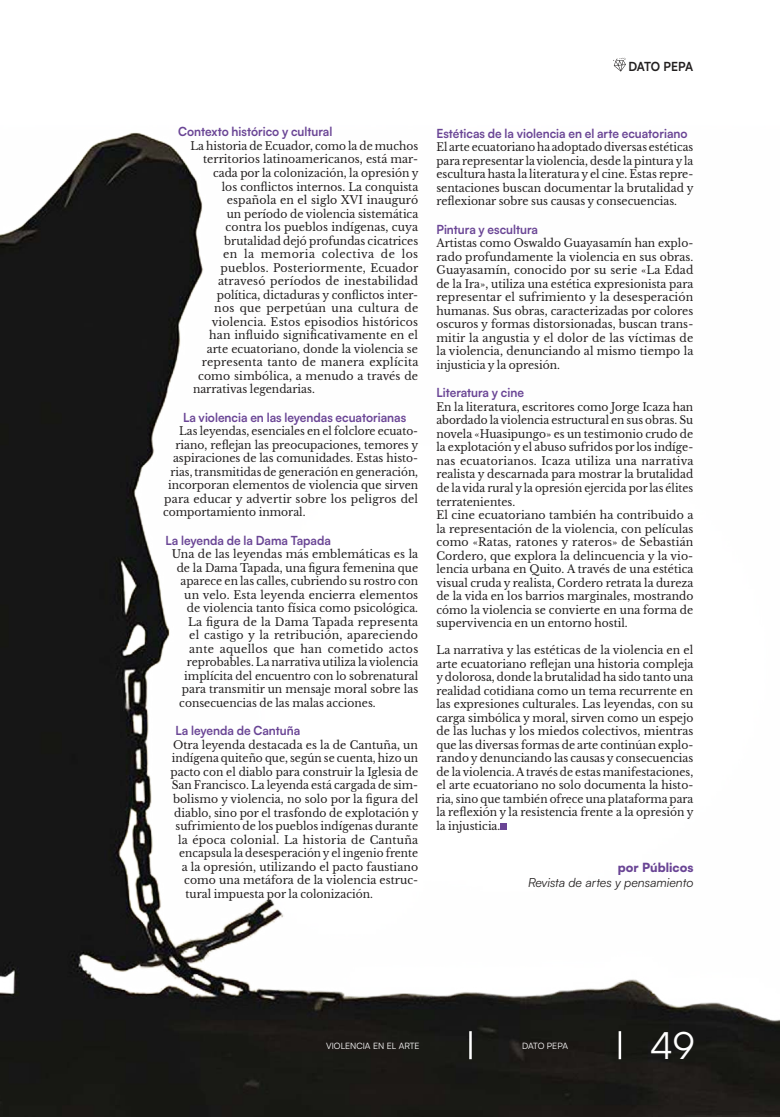
<style>
.page{position:relative;width:780px;height:1117px;background:#fff}
.page>*{position:absolute;margin:0;border:0;box-sizing:border-box;transform-origin:0 0}
.t1{font:37.5px "Satoshi";color:#fff}
.t2{font:700 12.5px "Satoshi";color:#6a4595;scale:.95 1}
.t3{font:italic 12.5px "Satoshi";color:#221f1f}
.t4{font:900 12.5px "Satoshi";color:#6a4595}
.t5{font:700 12.5px "Satoshi";letter-spacing:-.02em;color:#221f1f;scale:.95 1}
.t6{font:11.25px/13.5px "Libre Baskerville";color:#221f1f;text-align:justify;scale:.95 1}
.t7{font:11.25px/13.5px "Libre Baskerville";color:#221f1f;text-align:justify;scale:.96 1}
.t8{font:11.25px "Libre Baskerville";color:#221f1f}
.t9{font:11.25px/13.5px "Libre Baskerville";color:#221f1f;text-align:justify;scale:.93 1}
.t10{font:11.25px "Libre Baskerville";color:#221f1f;scale:.94 1}
.t11{font:11.25px "Libre Baskerville";letter-spacing:.02em;color:#221f1f}
.t12{font:11.25px "Libre Baskerville";letter-spacing:.03em;color:#221f1f}
.t13{font:11.25px "Libre Baskerville";letter-spacing:.025em;color:#221f1f}
.t14{font:11.25px "Libre Baskerville";letter-spacing:.04em;color:#221f1f}
.t15{font:8.75px "Satoshi";color:#fff}
.t16{font:8.75px "Satoshi";letter-spacing:-.025em;color:#fff}
</style>
<div class="page">
<img style="left:0;top:57px;width:779px;height:1059px">
<svg style="left:500px;top:823px;width:6px;height:6px"></svg>
<svg style="left:613px;top:58px;width:12px;height:13px"></svg>
<hr style="left:469px;top:1030px;width:2px;height:28px;background:#fff">
<hr style="left:618px;top:1030px;width:3px;height:28px;background:#fff">
<p class="t5" style="left:628px;top:59px;width:70px">DATO PEPA</p>
<p class="t2" style="left:178px;top:125px;width:164px">Contexto histórico y cultural</p>
<p class="t10" style="left:190px;top:141px;width:244px">La historia de Ecuador, como la de muchos</p>
<p class="t7" style="left:203px;top:153px;width:225px">territorios latinoamericanos, está mar-</p>
<p class="t6" style="left:213px;top:167px;width:218px">cada por la colonización, la opresión y</p>
<p class="t7" style="left:222px;top:180px;width:206px">los con昀氀ictos internos. La conquista</p>
<p class="t8" style="left:227px;top:195px;width:193px">española en el siglo XVI inauguró</p>
<p class="t6" style="left:227px;top:207px;width:203px">un período de violencia sistemática</p>
<p class="t8" style="left:225px;top:222px;width:194px">contra los pueblos indígenas, cuya</p>
<p class="t6" style="left:224px;top:234px;width:205px">brutalidad dejó profundas cicatrices</p>
<p class="t14" style="left:223px;top:249px;width:197px">en la memoria colectiva de los</p>
<p class="t11" style="left:220px;top:262px;width:199px">pueblos. Posteriormente, Ecuador</p>
<p class="t11" style="left:218px;top:276px;width:202px">atravesó períodos de inestabilidad</p>
<p class="t6" style="left:217px;top:288px;width:213px">política, dictaduras y con昀氀ictos inter-</p>
<p class="t13" style="left:214px;top:303px;width:205px">nos que perpetúan una cultura de</p>
<p class="t8" style="left:212px;top:316px;width:208px">violencia. Estos episodios históricos</p>
<p class="t8" style="left:209px;top:328px;width:210px">han in昀氀uido signi昀椀cativamente en el</p>
<p class="t7" style="left:207px;top:342px;width:221px">arte ecuatoriano, donde la violencia se</p>
<p class="t11" style="left:202px;top:357px;width:218px">representa tanto de manera explícita</p>
<p class="t8" style="left:198px;top:370px;width:222px">como simbólica, a menudo a través de</p>
<p class="t6" style="left:193px;top:383px;width:130px">narrativas legendarias.</p>
<p class="t2" style="left:183px;top:410px;width:236px">La violencia en las leyendas ecuatorianas</p>
<p class="t10" style="left:179px;top:426px;width:255px">Las leyendas, esenciales en el folclore ecuato-</p>
<p class="t6" style="left:175px;top:438px;width:257px">riano, re昀氀ejan las preocupaciones, temores y</p>
<p class="t6" style="left:173px;top:452px;width:259px">aspiraciones de las comunidades. Estas histo-</p>
<p class="t9" style="left:170px;top:465px;width:268px">rias, transmitidas de generación en generación,</p>
<p class="t6" style="left:168px;top:479px;width:265px">incorporan elementos de violencia que sirven</p>
<p class="t8" style="left:164px;top:493px;width:255px">para educar y advertir sobre los peligros del</p>
<p class="t6" style="left:163px;top:506px;width:152px">comportamiento inmoral.</p>
<p class="t2" style="left:165px;top:533px;width:176px">La leyenda de la Dama Tapada</p>
<p class="t8" style="left:172px;top:549px;width:248px">Una de las leyendas más emblemáticas es la</p>
<p class="t6" style="left:177px;top:561px;width:255px">de la Dama Tapada, una 昀椀gura femenina que</p>
<p class="t6" style="left:180px;top:575px;width:252px">aparece en las calles, cubriendo su rostro con</p>
<p class="t8" style="left:184px;top:589px;width:235px">un velo. Esta leyenda encierra elementos</p>
<p class="t7" style="left:187px;top:602px;width:242px">de violencia tanto física como psicológica.</p>
<p class="t8" style="left:188px;top:614px;width:232px">La 昀椀gura de la Dama Tapada representa</p>
<p class="t11" style="left:189px;top:630px;width:230px">el castigo y la retribución, apareciendo</p>
<p class="t12" style="left:189px;top:643px;width:230px">ante aquellos que han cometido actos</p>
<p class="t10" style="left:187px;top:657px;width:248px">reprobables. La narrativa utiliza la violencia</p>
<p class="t6" style="left:184px;top:669px;width:248px">implícita del encuentro con lo sobrenatural</p>
<p class="t7" style="left:182px;top:683px;width:248px">para transmitir un mensaje moral sobre las</p>
<p class="t6" style="left:179px;top:696px;width:208px">consecuencias de las malas acciones.</p>
<p class="t2" style="left:175px;top:723px;width:133px">La leyenda de Cantuña</p>
<p class="t7" style="left:173px;top:738px;width:257px">Otra leyenda destacada es la de Cantuña, un</p>
<p class="t10" style="left:172px;top:753px;width:263px">indígena quiteño que, según se cuenta, hizo un</p>
<p class="t6" style="left:170px;top:765px;width:262px">pacto con el diablo para construir la Iglesia de</p>
<p class="t10" style="left:172px;top:780px;width:263px">San Francisco. La leyenda está cargada de sim-</p>
<p class="t7" style="left:173px;top:792px;width:257px">bolismo y violencia, no solo por la 昀椀gura del</p>
<p class="t6" style="left:174px;top:806px;width:258px">diablo, sino por el trasfondo de explotación y</p>
<p class="t6" style="left:175px;top:819px;width:257px">sufrimiento de los pueblos indígenas durante</p>
<p class="t11" style="left:178px;top:834px;width:242px">la época colonial. La historia de Cantuña</p>
<p class="t9" style="left:179px;top:846px;width:258px">encapsula la desesperación y el ingenio frente</p>
<p class="t8" style="left:182px;top:861px;width:238px">a la opresión, utilizando el pacto faustiano</p>
<p class="t7" style="left:184px;top:873px;width:245px">como una metáfora de la violencia estruc-</p>
<p class="t6" style="left:185px;top:887px;width:199px">tural impuesta por la colonización.</p>
<p class="t2" style="left:436px;top:126px;width:266px">Estéticas de la violencia en el arte ecuatoriano</p>
<p class="t9" style="left:436px;top:141px;width:278px">El arte ecuatoriano ha adoptado diversas estéticas para representar la violencia, desde la pintura y la escultura hasta la literatura y el cine. Estas repre&shy;sentaciones buscan documentar la brutalidad y re昀氀exionar sobre sus causas y consecuencias.</p>
<p class="t2" style="left:436px;top:222px;width:108px">Pintura y escultura</p>
<p class="t6" style="left:436px;top:237px;width:272px">Artistas como Oswaldo Guayasamín han explo&shy;rado profundamente la violencia en sus obras.<br>Guayasamín, conocido por su serie «La Edad de la Ira», utiliza una estética expresionista para representar el sufrimiento y la desesperación humanas. Sus obras, caracterizadas por colores oscuros y formas distorsionadas, buscan trans&shy;mitir la angustia y el dolor de las víctimas de la violencia, denunciando al mismo tiempo la injusticia y la opresión.</p>
<p class="t2" style="left:436px;top:385px;width:94px">Literatura y cine</p>
<p class="t6" style="left:436px;top:401px;width:272px;text-align:left">En la literatura, escritores como Jorge Icaza han abordado la violencia estructural en sus obras. Su novela «Huasipungo» es un testimonio crudo de la explotación y el abuso sufridos por los indíge&shy;nas ecuatorianos. Icaza utiliza una narrativa realista y descarnada para mostrar la brutalidad de la vida rural y la opresión ejercida por las élites terratenientes.<br>El cine ecuatoriano también ha contribuido a la representación de la violencia, con películas como «Ratas, ratones y rateros» de Sebastián Cordero, que explora la delincuencia y la vio&shy;lencia urbana en Quito. A través de una estética visual cruda y realista, Cordero retrata la dureza de la vida en los barrios marginales, mostrando cómo la violencia se convierte en una forma de supervivencia en un entorno hostil.</p>
<p class="t7" style="left:436px;top:644px;width:269px">La narrativa y las estéticas de la violencia en el arte ecuatoriano re昀氀ejan una historia compleja y dolorosa, donde la brutalidad ha sido tanto una realidad cotidiana como un tema recurrente en las expresiones culturales. Las leyendas, con su carga simbólica y moral, sirven como un espejo de las luchas y los miedos colectivos, mientras que las diversas formas de arte continúan explo&shy;rando y denunciando las causas y consecuencias de la violencia. A través de estas manifestaciones, el arte ecuatoriano no solo documenta la histo&shy;ria, sino que también ofrece una plataforma para la re昀氀exión y la resistencia frente a la opresión y la injusticia.</p>
<p class="t4" style="left:617px;top:859px;width:77px">por Públicos</p>
<p class="t3" style="left:528px;top:875px;width:167px">Revista de artes y pensamiento</p>
<p class="t15" style="left:326px;top:1040px;width:95px">VIOLENCIA EN EL ARTE</p>
<h1 class="t1" style="left:649px;top:1025px;width:47px">49</h1>
<p class="t16" style="left:522px;top:1040px;width:47px">DATO PEPA</p>
</div>
